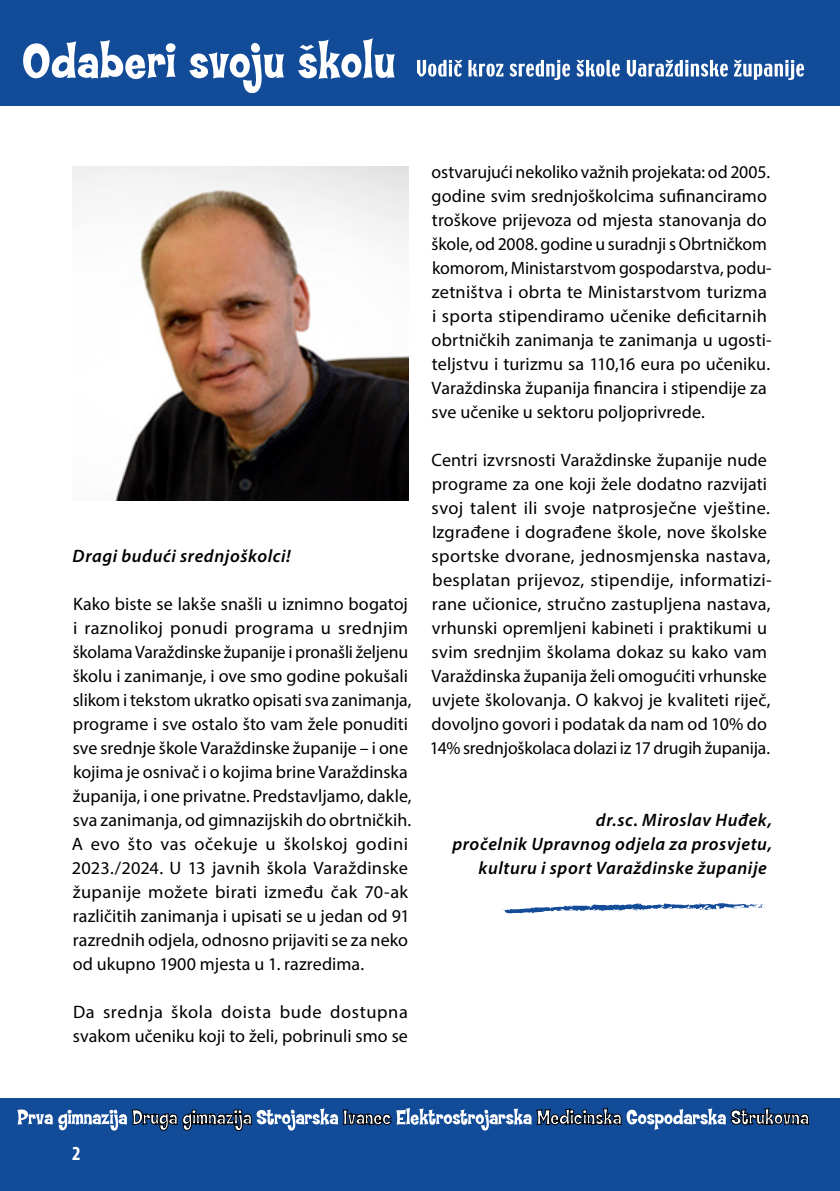
<style>
.page{position:relative;width:840px;height:1191px;background:#fff}
.page>*{position:absolute;margin:0;border:0;box-sizing:border-box;transform-origin:0 0}
.t1{font:700 condensed 20px "Myriad Pro";color:#fff}
.t2{font:18px/24px "Myriad Pro";letter-spacing:.005em;color:#000}
.t3{font:italic 600 18px/24px "Myriad Pro";letter-spacing:.035em;color:#000;text-align:right}
</style>
<div class="page">
<div style="left:0;top:0;width:839px;height:105px;background:#124b98"></div>
<svg style="left:23px;top:40px;width:153px;height:39px"></svg>
<svg style="left:189px;top:43px;width:95px;height:51px"></svg>
<svg style="left:298px;top:38px;width:96px;height:41px"></svg>
<svg style="left:417px;top:60px;width:45px;height:17px"></svg>
<svg style="left:468px;top:60px;width:35px;height:17px"></svg>
<svg style="left:509px;top:60px;width:60px;height:20px"></svg>
<svg style="left:576px;top:60px;width:43px;height:17px"></svg>
<svg style="left:626px;top:60px;width:101px;height:17px"></svg>
<svg style="left:734px;top:60px;width:69px;height:20px"></svg>
<div style="left:0;top:1098px;width:839px;height:93px;background:#124b98"></div>
<svg style="left:17px;top:1107px;width:791px;height:24px"></svg>
<svg style="left:502px;top:903px;width:263px;height:11px"></svg>
<img style="left:72px;top:167px;width:337px;height:333px">
<p class="t3" style="left:73px;top:543px;width:220px">Dragi budući srednjoškolci!</p>
<p class="t2" style="left:72px;top:591px;width:341px">Kako biste se lakše snašli u iznimno bogatoj i raznolikoj ponudi programa u srednjim školama Varaždinske županije i pronašli željenu školu i zanimanje, i ove smo godine pokušali slikom i tekstom ukratko opisati sva zanimanja, programe i sve ostalo što vam žele ponuditi sve srednje škole Varaždinske županije – i one kojima je osnivač i o kojima brine Varaždinska županija, i one privatne. Predstavljamo, dakle, sva zanimanja, od gimnazijskih do obrtničkih.<br>A evo što vas očekuje u školskoj godini 2023./2024. U 13 javnih škola Varaždinske županije možete birati između čak 70-ak različitih zanimanja i upisati se u jedan od 91 razrednih odjela, odnosno prijaviti se za neko od ukupno 1900 mjesta u 1. razredima.</p>
<p class="t2" style="left:73px;top:999px;width:336px">Da srednja škola doista bude dostupna svakom učeniku koji to želi, pobrinuli smo se</p>
<p class="t2" style="left:431px;top:159px;width:341px">ostvarujući nekoliko važnih projekata: od 2005. godine svim srednjoškolcima sufinanciramo troškove prijevoza od mjesta stanovanja do škole, od 2008. godine u suradnji s Obrtničkom komorom, Ministarstvom gospodarstva, podu&shy;zetništva i obrta te Ministarstvom turizma i sporta stipendiramo učenike deficitarnih obrtničkih zanimanja te zanimanja u ugosti&shy;teljstvu i turizmu sa 110,16 eura po učeniku.<br>Varaždinska županija financira i stipendije za sve učenike u sektoru poljoprivrede.</p>
<p class="t2" style="left:429px;top:447px;width:343px">Centri izvrsnosti Varaždinske županije nude programe za one koji žele dodatno razvijati svoj talent ili svoje natprosječne vještine.<br>Izgrađene i dograđene škole, nove školske sportske dvorane, jednosmjenska nastava, besplatan prijevoz, stipendije, informatizi&shy;rane učionice, stručno zastupljena nastava, vrhunski opremljeni kabineti i praktikumi u svim srednjim školama dokaz su kako vam Varaždinska županija želi omogućiti vrhunske uvjete školovanja. O kakvoj je kvaliteti riječ, dovoljno govori i podatak da nam od 10% do 14% srednjoškolaca dolazi iz 17 drugih županija.</p>
<p class="t3" style="left:452px;top:807px;width:321px">dr.sc. Miroslav Huđek,<br>pročelnik Upravnog odjela za prosvjetu, kulturu i sport Varaždinske županije</p>
<p class="t1" style="left:72px;top:1141px;width:10px">2</p>
</div>
